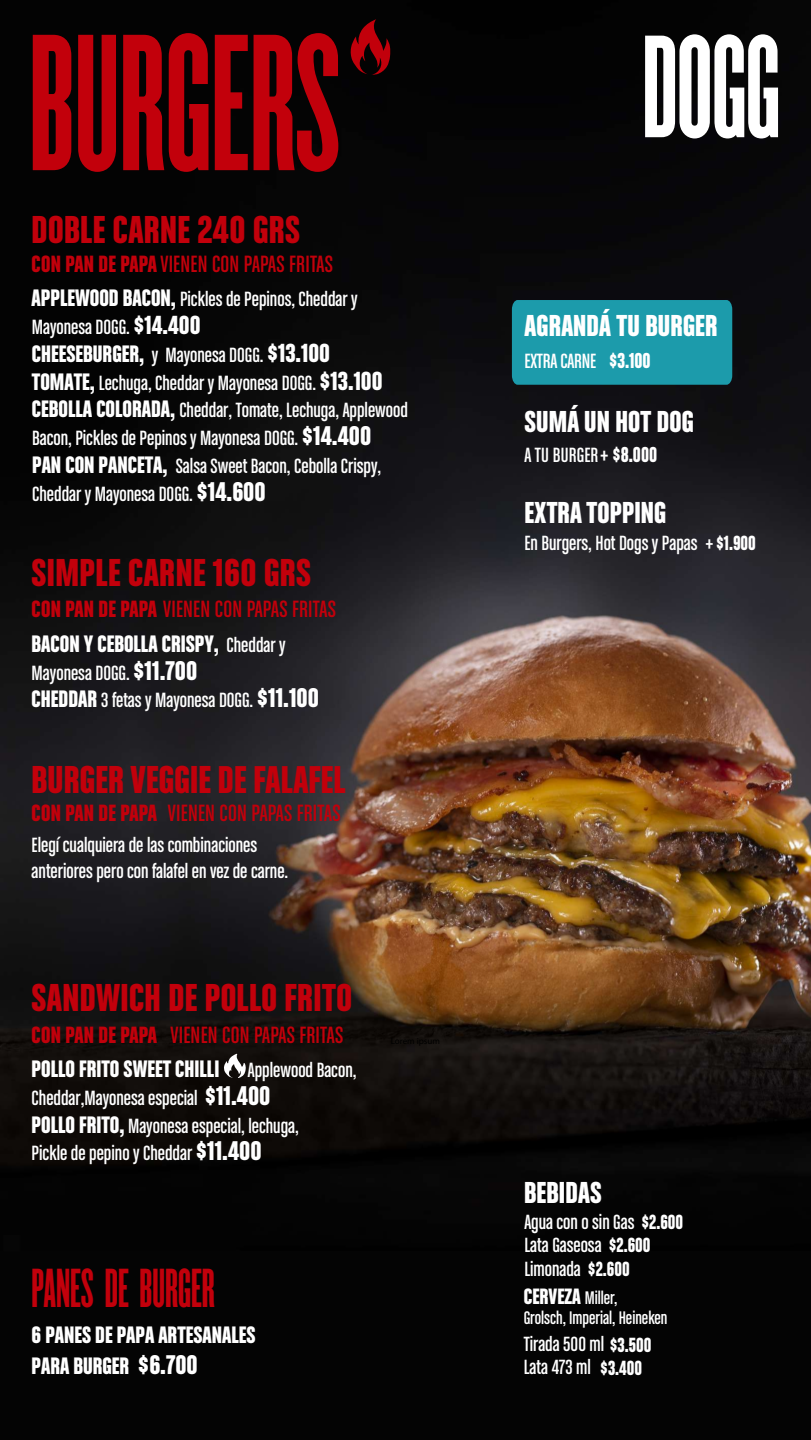
<style>
.page{position:relative;width:811px;height:1440px;background:#fff}
.page>*{position:absolute;margin:0;border:0;box-sizing:border-box;transform-origin:0 0}
.t1{font:169.2px "Champion Bantamweight";color:#c2000b}
.t2{font:47.85px "Champion Bantamweight";color:#c2000b}
.t3{font:41.47px "Chalet Comprime Hong Kong Eighty";letter-spacing:.01em;color:#c2000b}
.t4{font:32.33px "Chalet Comprime Hong Kong Eighty";letter-spacing:.005em;color:#fff}
.t5{font:25.35px/30.5px "Chalet Comprime Hong Kong Eighty";color:#fff}
.t6{font:25.05px "Chalet Comprime Cologne Sixty";letter-spacing:.01em;color:#c2000b}
.t7{font:23.7px "Chalet Comprime Hong Kong Eighty";color:#fff}
.t8{font:21.9px/27.8px "Chalet Comprime Cologne Sixty";color:#fff}
.t9{font:19.35px "Chalet Comprime Cologne Sixty";color:#fff}
.s1{font-family:"Chalet Comprime Hong Kong Eighty"}
.s2{font-family:"Chalet Comprime Hong Kong Eighty";font-size:25.35px}
.s3{font-family:"Chalet Comprime Hong Kong Eighty";font-size:27.9px}
.s4{font-family:"Chalet Comprime Hong Kong Eighty";font-size:28.88px}
.s5{font-family:"Chalet Comprime Cologne Sixty";font-size:21.9px}
.s6{font-size:41.25px}
.s7{font-size:28.8px}
.s8{font-family:"Chalet Comprime Hong Kong Sixty";font-size:23.1px}
.s9{font-size:23.1px}
.s10{font-family:"Chalet Comprime Hong Kong Sixty"}
.s11{font-family:"Chalet Comprime Cologne Sixty";font-size:19.35px}
</style>
<div class="page">
<img style="left:0;top:0;width:810px;height:1440px">
<svg style="left:644px;top:34px;width:133px;height:104px"></svg>
<svg style="left:350px;top:19px;width:40px;height:56px;background:#570106"></svg>
<div style="left:511px;top:300px;width:220px;height:85px;background:#1c9bab"></div>
<svg style="left:223px;top:1054px;width:22px;height:24px"></svg>
<h1 class="t1" style="left:29px;top:-20px;width:313px">BURGERS</h1>
<h3 class="t3" style="left:32px;top:205px;width:270px">DOBLE CARNE 240 GRS</h3>
<p class="t6" style="left:32px;top:250px;width:303px"><span class="s1">CON PAN DE PAPA</span>VIENEN CON PAPAS FRITAS</p>
<p class="t8" style="left:32px;top:285px;width:377px"><span class="s2">APPLEWOOD BACON,</span> Pickles de Pepinos, Cheddar y Mayonesa DOGG. <span class="s3">$14.400<br></span><span class="s2">CHEESEBURGER,</span> y Mayonesa DOGG. <span class="s3">$13.100<br></span><span class="s2">TOMATE,</span> Lechuga, Cheddar y Mayonesa DOGG. <span class="s3">$13.100<br></span><span class="s2">CEBOLLA COLORADA,</span> Cheddar, Tomate, Lechuga, Applewood Bacon, Pickles de Pepinos y Mayonesa DOGG. <span class="s4">$14.400<br></span><span class="s2">PAN CON PANCETA,</span> Salsa Sweet Bacon, Cebolla Crispy, Cheddar y Mayonesa DOGG. <span class="s4">$14.600</span></p>
<h3 class="t3" style="left:32px;top:548px;width:281px">SIMPLE CARNE 160 GRS</h3>
<p class="t6" style="left:32px;top:595px;width:305px"><span class="s1">CON PAN DE PAPA</span> VIENEN CON PAPAS FRITAS</p>
<p class="t5" style="left:32px;top:628px;width:255px">BACON Y CEBOLLA CRISPY, <span class="s5">Cheddar y</span></p>
<p class="t8" style="left:32px;top:658px;width:288px">Mayonesa DOGG. <span class="s4">$11.700<br></span><span class="s2">CHEDDAR</span> 3 fetas y Mayonesa DOGG. <span class="s4">$11.100</span></p>
<h3 class="t3" style="left:32px;top:755px;width:315px">BURGERVEGGIE <span class="s6">DE FALAFEL</span></h3>
<p class="t6" style="left:32px;top:800px;width:310px"><span class="s1">CON PAN DE PAPA</span> VIENEN CON PAPAS FRITAS</p>
<p class="t8" style="left:32px;top:831px;width:258px;line-height:26.3px">Elegí cualquiera de las combinaciones anteriores pero con falafel en vez de carne.</p>
<h3 class="t3" style="left:32px;top:973px;width:321px">SANDWICH DE POLLO FRITO</h3>
<p class="t6" style="left:32px;top:1022px;width:313px"><span class="s1">CON PAN DE PAPA</span> VIENEN CON PAPAS FRITAS</p>
<p class="t5" style="left:32px;top:1053px;width:326px">POLLO FRITO SWEET CHILLI <span class="s5">Applewood Bacon,</span></p>
<p class="t8" style="left:32px;top:1084px;width:268px">Cheddar,Mayonesa especial <span class="s4">$11.400<br></span><span class="s2">POLLO FRITO,</span> Mayonesa especial, lechuga,<br>Pickle de pepino y Cheddar <span class="s4">$11.400</span></p>
<h2 class="t2" style="left:32px;top:1253px;width:185px">PANES DE BURGER</h2>
<p class="t5" style="left:32px;top:1319px;width:225px">6 PANES DE PAPA ARTESANALES<br>PARA BURGER <span class="s7">$6.700</span></p>
<h3 class="t4" style="left:524px;top:306px;width:194px">AGRANDÁ TU BURGER</h3>
<p class="t8" style="left:524px;top:347px;width:128px">EXTRA CARNE <span class="s8">$3.100</span></p>
<h3 class="t4" style="left:524px;top:403px;width:171px">SUMÁ UN HOT DOG</h3>
<p class="t8" style="left:524px;top:441px;width:134px">ATU BURGER<span class="s9">+</span> <span class="s8">$8.000</span></p>
<h3 class="t4" style="left:524px;top:494px;width:143px">EXTRATOPPING</h3>
<p class="t8" style="left:524px;top:529px;width:232px">En Burgers, Hot Dogs y Papas +<span class="s10">$1.900</span></p>
<h3 class="t4" style="left:523px;top:1173px;width:79px">BEBIDAS</h3>
<p class="t8" style="left:524px;top:1210px;width:160px;line-height:23.4px">Agua con o sin Gas <span class="s10">$2.600<br></span>Lata Gaseosa <span class="s10">$2.600<br></span>Limonada <span class="s10">$2.600</span></p>
<p class="t7" style="left:523px;top:1282px;width:95px">CERVEZA <span class="s11">Miller,</span></p>
<p class="t9" style="left:523px;top:1308px;width:145px">Grolsch, Imperial, Heineken</p>
<p class="t8" style="left:523px;top:1332px;width:129px;line-height:23.4px">Tirada 500 ml <span class="s10">$3.500<br></span>Lata 473 ml <span class="s10">$3.400</span></p>
</div>
